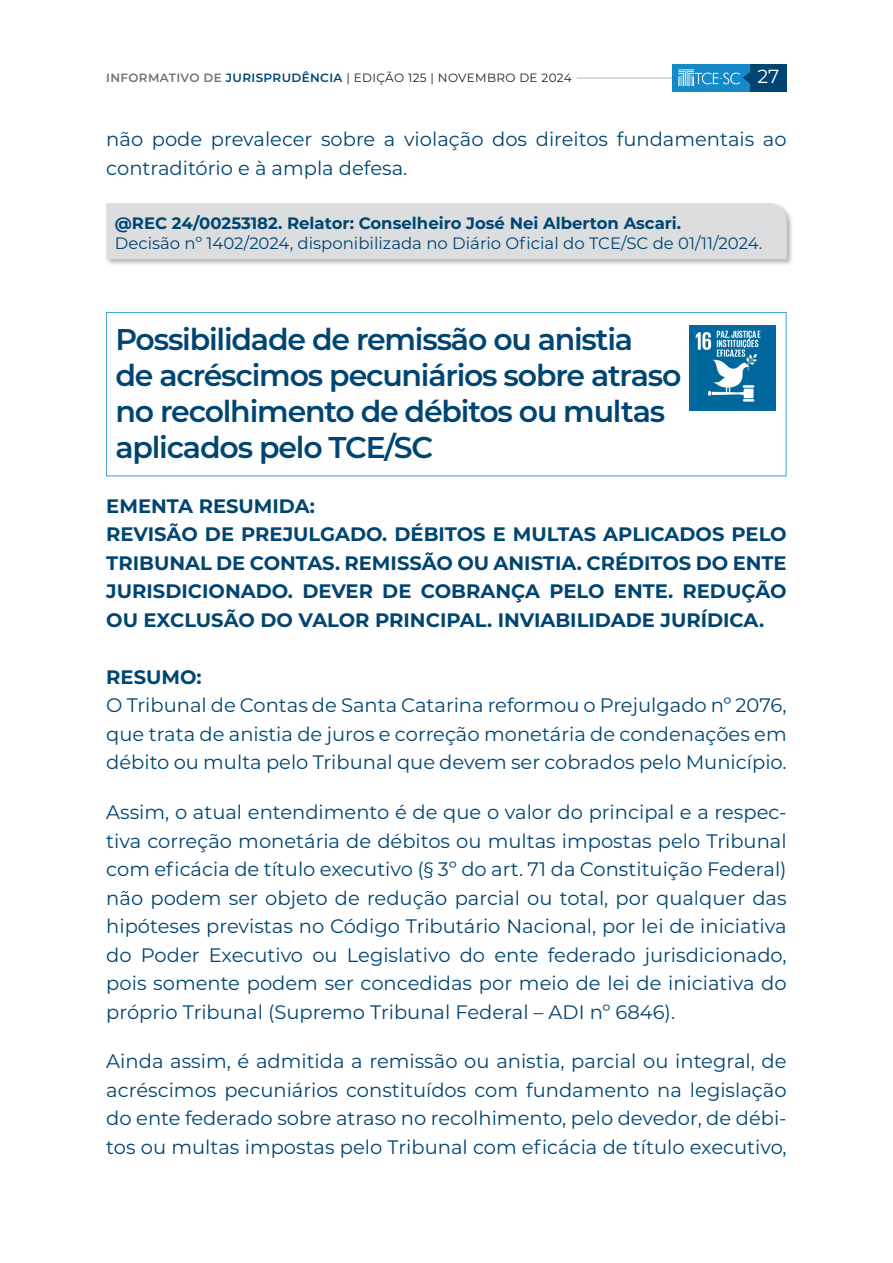
<style>
.page{position:relative;width:893px;height:1263px;background:#fff}
.page>*{position:absolute;margin:0;border:0;box-sizing:border-box;transform-origin:0 0}
.Título_principal{font:600 30px/36px "Montserrat";letter-spacing:-.04em;color:#004571}
.Texto_correto{font:19.5px/28.5px "Montserrat";color:#004571;text-align:justify}
.EMENTA_RESUMIDA{font:700 19.5px/28.5px "Montserrat";color:#004571;text-align:justify}
.t1{font:18.9px "Montserrat";color:#fff}
.Assina{font:16.5px "Montserrat";color:#004571}
.Assina-2{font:700 16.5px "Montserrat";color:#004571}
.t2{font:12px "Montserrat";letter-spacing:.03em;color:#212126}
.s1{font-weight:600;color:#757175}
.s2{font-weight:600;color:#004571}
</style>
<div class="page">
<hr style="left:577px;top:77px;width:105px;height:2px;background:#bcbec0">
<div style="left:672px;top:64px;width:80px;height:28px;background:#168ac8"></div>
<div style="left:750px;top:64px;width:37px;height:28px;background:#004571"></div>
<svg style="left:678px;top:69px;width:72px;height:17px"></svg>
<div style="left:106px;top:312px;width:680px;height:164px;border:1px solid #3da6d6"></div>
<img style="left:690px;top:325px;width:85px;height:86px">
<div style="left:104px;top:202px;width:690px;height:65px;background:#000;opacity:.3"></div>
<div style="left:106px;top:203px;width:681px;height:56px;background:#dcddde"></div>
<p class="t2" style="left:106px;top:70px;width:467px"><span class="s1">INFORMATIVO DE</span> <span class="s2">JURISPRUDÊNCIA</span> | EDIÇÃO 125 | NOVEMBRO DE 2024</p>
<p class="t1" style="left:757px;top:64px;width:23px">27</p>
<p class="Texto_correto" style="left:106px;top:125px;width:682px">não pode prevalecer sobre a violação dos direitos fundamentais ao contraditório e à ampla defesa.</p>
<p class="Assina-2" style="left:115px;top:212px;width:568px">@REC 24/00253182. Relator: Conselheiro José Nei Alberton Ascari.</p>
<p class="Assina" style="left:115px;top:232px;width:649px">Decisão nº 1402/2024, disponibilizada no Diário Oficial do TCE/SC de 01/11/2024.</p>
<p class="Título_principal" style="left:115px;top:320px;width:567px">Possibilidade de remissão ou anistia<br>de acréscimos pecuniários sobre atraso no recolhimento de débitos ou multas aplicados pelo TCE/SC</p>
<p class="EMENTA_RESUMIDA" style="left:106px;top:491px;width:210px">EMENTA RESUMIDA:</p>
<p class="EMENTA_RESUMIDA" style="left:106px;top:519px;width:682px">REVISÃO DE PREJULGADO. DÉBITOS E MULTAS APLICADOS PELO TRIBUNAL DE CONTAS. REMISSÃO OU ANISTIA. CRÉDITOS DO ENTE JURISDICIONADO. DEVER DE COBRANÇA PELO ENTE. REDUÇÃO OU EXCLUSÃO DO VALOR PRINCIPAL. INVIABILIDADE JURÍDICA.</p>
<p class="EMENTA_RESUMIDA" style="left:106px;top:662px;width:97px">RESUMO:</p>
<p class="Texto_correto" style="left:106px;top:690px;width:682px">O Tribunal de Contas de Santa Catarina reformou o Prejulgado nº 2076, que trata de anistia de juros e correção monetária de condenações em débito ou multa pelo Tribunal que devem ser cobrados pelo Município.</p>
<p class="Texto_correto" style="left:106px;top:797px;width:682px">Assim, o atual entendimento é de que o valor do principal e a respec&shy;tiva correção monetária de débitos ou multas impostas pelo Tribunal com eficácia de título executivo (§ 3º do art. 71 da Constituição Federal) não podem ser objeto de redução parcial ou total, por qualquer das hipóteses previstas no Código Tributário Nacional, por lei de iniciativa do Poder Executivo ou Legislativo do ente federado jurisdicionado, pois somente podem ser concedidas por meio de lei de iniciativa do próprio Tribunal (Supremo Tribunal Federal – ADI nº 6846).</p>
<p class="Texto_correto" style="left:106px;top:1046px;width:682px">Ainda assim, é admitida a remissão ou anistia, parcial ou integral, de acréscimos pecuniários constituídos com fundamento na legislação do ente federado sobre atraso no recolhimento, pelo devedor, de débi&shy;tos ou multas impostas pelo Tribunal com eficácia de título executivo,</p>
</div>
